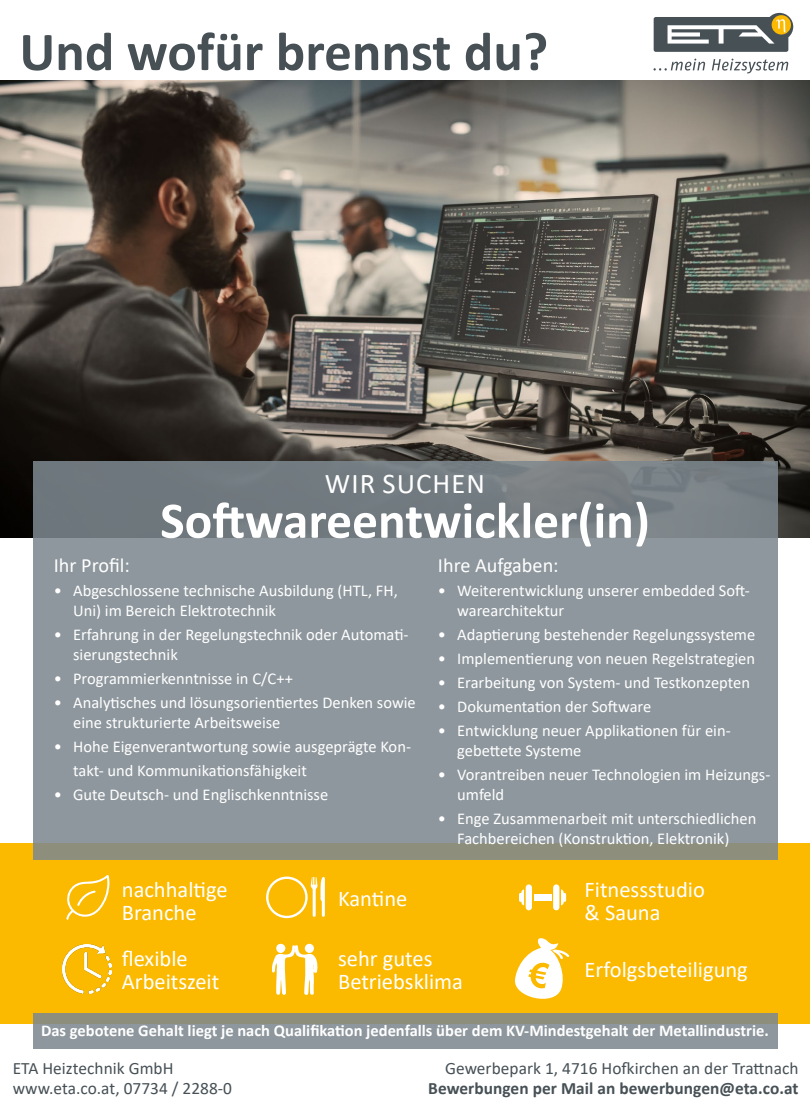
<style>
.page{position:relative;width:810px;height:1107px;background:#fff}
.page>*{position:absolute;margin:0;border:0;box-sizing:border-box;transform-origin:0 0}
.t1{font:700 54.97px "Calibri";color:#465055}
.t2{font:700 51.53px "Calibri";color:#fff}
.t3{font:28.65px "Calibri";letter-spacing:.04em;color:#fff}
.t4{font:22.5px/22.5px "Calibri";color:#fff}
.t5{font:20.25px "Calibri";color:#fff}
.t6{font:17.33px/19.5px "Calibri";letter-spacing:.005em;color:#465055}
.t7{font:700 17.33px "Calibri";letter-spacing:.005em;color:#465055}
.t8{font:16.5px/19.8px "Calibri";color:#fff}
.t9{font:700 16.5px "Calibri";color:#fff}
</style>
<div class="page">
<div style="left:0;top:843px;width:810px;height:180px;background:#fbba00"></div>
<img style="left:0;top:80px;width:810px;height:457px">
<svg style="left:33px;top:461px;width:745px;height:398px;background:#889196"></svg>
<svg style="left:33px;top:1013px;width:745px;height:35px;background:#8d9492"></svg>
<svg style="left:514px;top:938px;width:56px;height:61px"></svg>
<svg style="left:272px;top:943px;width:46px;height:51px"></svg>
<div style="left:266px;top:876px;width:42px;height:42px;border:2px solid #fff;border-radius:50%"></div>
<svg style="left:311px;top:877px;width:14px;height:39px"></svg>
<div style="left:534px;top:894px;width:18px;height:6px;background:#fff"></div>
<svg style="left:519px;top:884px;width:13px;height:26px"></svg>
<svg style="left:553px;top:884px;width:13px;height:26px"></svg>
<svg style="left:66px;top:875px;width:43px;height:44px"></svg>
<img style="left:62px;top:944px;width:49px;height:49px">
<svg style="left:654px;top:13px;width:139px;height:39px"></svg>
<svg style="left:654px;top:59px;width:134px;height:14px"></svg>
<p class="t1" style="left:19px;top:13px;width:530px">Und wofür brennst du?</p>
<p class="t3" style="left:325px;top:463px;width:162px">WIR SUCHEN</p>
<p class="t2" style="left:160px;top:484px;width:491px">Softwareentwickler(in)</p>
<p class="t5" style="left:54px;top:551px;width:78px">Ihr Profil:</p>
<p class="t8" style="left:73px;top:580px;width:326px;text-indent:-19px">• Abgeschlossene technische Ausbildung (HTL, FH,<br>Uni) im Bereich Elektrotechnik</p>
<p class="t8" style="left:73px;top:624px;width:337px;text-indent:-19px">• Erfahrung in der Regelungstechnik oder Automati&shy;sierungstechnik</p>
<p class="t8" style="left:54px;top:668px;width:241px">• Programmierkenntnisse in C/C++</p>
<p class="t8" style="left:73px;top:692px;width:344px;text-indent:-19px">• Analytisches und lösungsorientiertes Denken sowie eine strukturierte Arbeitsweise</p>
<p class="t8" style="left:73px;top:733px;width:339px;line-height:24px;text-indent:-19px">• Hohe Eigenverantwortung sowie ausgeprägte Kon&shy;takt- und Kommunikationsfähigkeit</p>
<p class="t8" style="left:54px;top:784px;width:276px">• Gute Deutsch- und Englischkenntnisse</p>
<p class="t5" style="left:438px;top:551px;width:122px">Ihre Aufgaben:</p>
<p class="t8" style="left:457px;top:580px;width:294px;text-indent:-19px">• Weiterentwicklung unserer embedded Soft&shy;warearchitektur</p>
<p class="t8" style="left:438px;top:624px;width:319px">• Adaptierung bestehender Regelungssysteme</p>
<p class="t8" style="left:438px;top:648px;width:319px">• Implementierung von neuen Regelstrategien</p>
<p class="t8" style="left:438px;top:672px;width:314px">• Erarbeitung von System- und Testkonzepten</p>
<p class="t8" style="left:438px;top:696px;width:215px">• Dokumentation der Software</p>
<p class="t8" style="left:457px;top:720px;width:275px;text-indent:-19px">• Entwicklung neuer Applikationen für ein&shy;gebettete Systeme</p>
<p class="t8" style="left:457px;top:764px;width:315px;text-indent:-19px">• Vorantreiben neuer Technologien im Heizungs&shy;umfeld</p>
<p class="t8" style="left:438px;top:808px;width:320px;text-align:center">• Enge Zusammenarbeit mit unterschiedlichen<br>Fachbereichen (Konstruktion, Elektronik)</p>
<p class="t4" style="left:122px;top:877px;width:107px">nachhaltige</p>
<p class="t4" style="left:122px;top:900px;width:76px">Branche</p>
<p class="t4" style="left:122px;top:947px;width:99px">flexible<br>Arbeitszeit</p>
<p class="t9" style="left:41px;top:1018px;width:729px">Das gebotene Gehalt liegt je nach Qualifikation jedenfalls über dem KV-Mindestgehalt der Metallindustrie.</p>
<p class="t4" style="left:585px;top:877px;width:122px">Fitnessstudio</p>
<p class="t4" style="left:585px;top:900px;width:77px">&amp; Sauna</p>
<p class="t4" style="left:338px;top:886px;width:71px">Kantine</p>
<p class="t4" style="left:338px;top:947px;width:126px">sehr gutes<br>Betriebsklima</p>
<p class="t4" style="left:585px;top:957px;width:165px">Erfolgsbeteiligung</p>
<p class="t6" style="left:13px;top:1058px;width:221px">ETA Heiztechnik GmbH www.eta.co.at, 07734 / 2288-0</p>
<p class="t6" style="left:445px;top:1058px;width:355px">Gewerbepark 1, 4716 Hofkirchen an der Trattnach</p>
<p class="t7" style="left:428px;top:1075px;width:372px">Bewerbungen per Mail an bewerbungen@eta.co.at</p>
</div>
